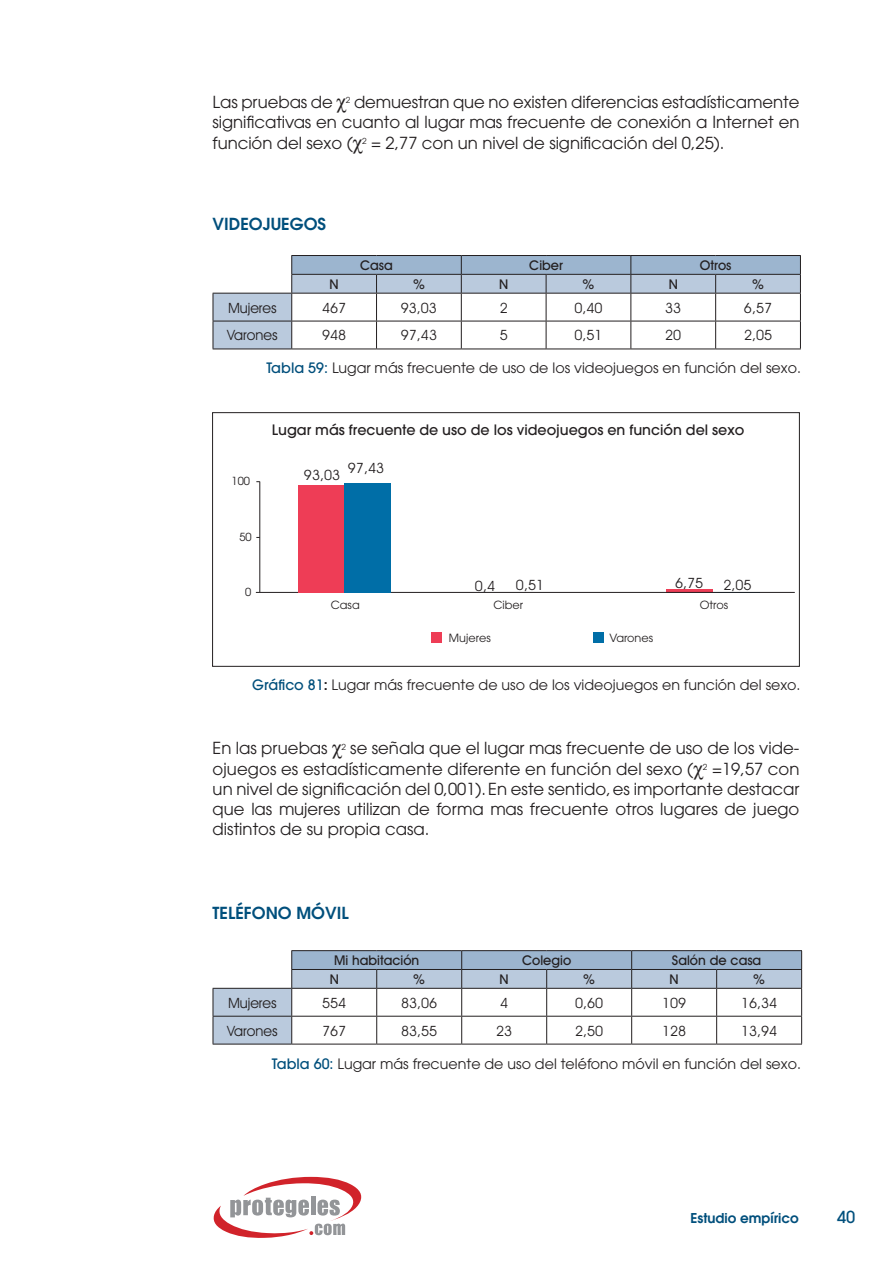
<style>
.page{position:relative;width:893px;height:1263px;background:#fff}
.page>*{position:absolute;margin:0;border:0;box-sizing:border-box;transform-origin:0 0}
.t1{font:16.5px/20.2px "Avant Garde";letter-spacing:-.005em;color:#231f20;text-align:justify}
.t2{font:600 16.5px "Avant Garde";color:#004f7c}
.t3{font:500 16.5px "Avant Garde";color:#004f7c}
.t4{font:14.25px "Avant Garde";color:#231f20}
.t5{font:14.25px "Avant Garde IT Cby BT";color:#231f20}
.t6{font:500 14.25px "Avant Garde";color:#231f20}
.t7{font:500 13.5px "Avant Garde IT Cby BT";color:#231f20}
.t8{font:600 13.5px "Avant Garde";color:#004f7c}
.t9{font:11.25px "Avant Garde";color:#231f20}
.t10{font:11.1px "Avant Garde";color:#231f20}
.s1{font-family:"Times New Roman";font-size:21px}
.s2{font-weight:500;color:#004f7c}
.s3{font-weight:600}
</style>
<div class="page">
<svg style="left:213px;top:1177px;width:149px;height:61px"></svg>
<hr style="left:666px;top:589px;width:47px;height:3px;background:#ee3d56">
<div style="left:212px;top:412px;width:588px;height:255px;border:1px solid #231f20"></div>
<hr style="left:259px;top:481px;width:1px;height:111px;background:#231f20">
<hr style="left:256px;top:592px;width:539px;height:1px;background:#231f20">
<div style="left:298px;top:485px;width:46px;height:107px;background:#ee3d56"></div>
<div style="left:344px;top:483px;width:47px;height:109px;background:#006ea7"></div>
<div style="left:432px;top:632px;width:10px;height:11px;background:#ee3d56"></div>
<div style="left:593px;top:632px;width:11px;height:11px;background:#006ea7"></div>
<hr style="left:213px;top:349px;width:79px;height:1px;background:#231f20">
<hr style="left:292px;top:349px;width:85px;height:1px;background:#231f20">
<hr style="left:377px;top:349px;width:84px;height:1px;background:#231f20">
<hr style="left:461px;top:349px;width:85px;height:1px;background:#231f20">
<hr style="left:546px;top:349px;width:85px;height:1px;background:#231f20">
<hr style="left:631px;top:349px;width:85px;height:1px;background:#231f20">
<hr style="left:716px;top:349px;width:85px;height:1px;background:#231f20">
<svg style="left:213px;top:255px;width:588px;height:94px"></svg>
<hr style="left:292px;top:293px;width:85px;height:1px;background:#231f20">
<hr style="left:377px;top:293px;width:84px;height:1px;background:#231f20">
<hr style="left:461px;top:293px;width:85px;height:1px;background:#231f20">
<hr style="left:546px;top:293px;width:85px;height:1px;background:#231f20">
<hr style="left:631px;top:293px;width:85px;height:1px;background:#231f20">
<hr style="left:716px;top:293px;width:85px;height:1px;background:#231f20">
<hr style="left:213px;top:1044px;width:79px;height:1px;background:#231f20">
<hr style="left:292px;top:1044px;width:85px;height:1px;background:#231f20">
<hr style="left:377px;top:1044px;width:85px;height:1px;background:#231f20">
<hr style="left:462px;top:1044px;width:85px;height:1px;background:#231f20">
<hr style="left:547px;top:1044px;width:85px;height:1px;background:#231f20">
<hr style="left:632px;top:1044px;width:85px;height:1px;background:#231f20">
<hr style="left:717px;top:1044px;width:85px;height:1px;background:#231f20">
<hr style="left:291px;top:950px;width:86px;height:1px;background:#231f20">
<hr style="left:377px;top:950px;width:85px;height:1px;background:#231f20">
<hr style="left:462px;top:950px;width:85px;height:1px;background:#231f20">
<hr style="left:547px;top:950px;width:85px;height:1px;background:#231f20">
<hr style="left:632px;top:950px;width:85px;height:1px;background:#231f20">
<hr style="left:717px;top:950px;width:85px;height:1px;background:#231f20">
<svg style="left:213px;top:951px;width:589px;height:93px"></svg>
<hr style="left:292px;top:988px;width:85px;height:1px;background:#231f20">
<hr style="left:377px;top:988px;width:85px;height:1px;background:#231f20">
<hr style="left:462px;top:988px;width:85px;height:1px;background:#231f20">
<hr style="left:547px;top:988px;width:85px;height:1px;background:#231f20">
<hr style="left:632px;top:988px;width:85px;height:1px;background:#231f20">
<hr style="left:717px;top:988px;width:85px;height:1px;background:#231f20">
<p class="t1" style="left:213px;top:92px;width:588px">Las pruebas de <span class="s1">χ</span><sup>2</sup> demuestran que no existen diferencias estadísticamente significativas en cuanto al lugar mas frecuente de conexión a Internet en función del sexo (<span class="s1">χ</span><sup>2</sup> = 2,77 con un nivel de significación del 0,25).</p>
<p class="t2" style="left:213px;top:213px;width:22px">VIDEO</p>
<p class="t2" style="left:263px;top:213px;width:20px">JUEGOS</p>
<p class="t7" style="left:360px;top:257px;width:34px">Casa</p>
<p class="t7" style="left:529px;top:257px;width:35px">Ciber</p>
<p class="t7" style="left:700px;top:257px;width:33px">Otros</p>
<p class="t7" style="left:330px;top:276px;width:11px">N</p>
<p class="t7" style="left:413px;top:276px;width:13px">%</p>
<p class="t7" style="left:499px;top:276px;width:11px">N</p>
<p class="t7" style="left:583px;top:276px;width:13px">%</p>
<p class="t7" style="left:669px;top:276px;width:11px">N</p>
<p class="t7" style="left:752px;top:276px;width:13px">%</p>
<p class="t5" style="left:228px;top:299px;width:50px">Mujeres</p>
<p class="t5" style="left:322px;top:299px;width:26px">467</p>
<p class="t5" style="left:401px;top:299px;width:38px">93,03</p>
<p class="t5" style="left:500px;top:299px;width:10px">2</p>
<p class="t5" style="left:574px;top:299px;width:30px">0,40</p>
<p class="t5" style="left:665px;top:299px;width:18px">33</p>
<p class="t5" style="left:744px;top:299px;width:30px">6,57</p>
<p class="t5" style="left:227px;top:327px;width:52px">Varones</p>
<p class="t5" style="left:322px;top:327px;width:26px">948</p>
<p class="t5" style="left:401px;top:327px;width:38px">97,43</p>
<p class="t5" style="left:500px;top:327px;width:10px">5</p>
<p class="t5" style="left:574px;top:327px;width:30px">0,51</p>
<p class="t5" style="left:665px;top:327px;width:18px">20</p>
<p class="t5" style="left:744px;top:327px;width:30px">2,05</p>
<p class="t4" style="left:266px;top:360px;width:536px"><span class="s2">Tabla 59:</span> Lugar más frecuente de uso de los videojuegos en función del sexo.</p>
<p class="t10" style="left:232px;top:474px;width:20px">100</p>
<p class="t10" style="left:239px;top:530px;width:14px">50</p>
<p class="t10" style="left:245px;top:585px;width:8px">0</p>
<p class="t6" style="left:272px;top:421px;width:474px">Lugar más frecuente de uso de los videojuegos en función del sexo</p>
<p class="t5" style="left:304px;top:466px;width:38px">93,03</p>
<p class="t5" style="left:348px;top:459px;width:38px">97,43</p>
<p class="t5" style="left:475px;top:578px;width:22px">0,4</p>
<p class="t5" style="left:675px;top:574px;width:30px">6,75</p>
<p class="t5" style="left:516px;top:576px;width:30px">0,51</p>
<p class="t5" style="left:723px;top:576px;width:30px">2,05</p>
<p class="t9" style="left:331px;top:598px;width:30px">Casa</p>
<p class="t9" style="left:493px;top:598px;width:31px">Ciber</p>
<p class="t9" style="left:700px;top:598px;width:30px">Otros</p>
<p class="t9" style="left:449px;top:631px;width:43px">Mujeres</p>
<p class="t9" style="left:610px;top:631px;width:45px">Varones</p>
<p class="t4" style="left:252px;top:676px;width:550px"><span class="s2">Gráfico 81</span><span class="s3">:</span> Lugar más frecuente de uso de los videojuegos en función del sexo.</p>
<p class="t1" style="left:213px;top:738px;width:588px">En las pruebas <span class="s1">χ</span><sup>2</sup> se señala que el lugar mas frecuente de uso de los vide&shy;ojuegos es estadísticamente diferente en función del sexo (<span class="s1">χ</span><sup>2</sup> =19,57 con un nivel de significación del 0,001). En este sentido, es importante destacar que las mujeres utilizan de forma mas frecuente otros lugares de juego distintos de su propia casa.</p>
<p class="t2" style="left:213px;top:902px;width:44px">TELÉFONO</p>
<p class="t2" style="left:296px;top:902px;width:12px">MÓVIL</p>
<p class="t7" style="left:334px;top:952px;width:87px">Mi habitación</p>
<p class="t7" style="left:522px;top:952px;width:51px">Colegio</p>
<p class="t7" style="left:672px;top:952px;width:91px">Salón de casa</p>
<p class="t7" style="left:330px;top:971px;width:11px">N</p>
<p class="t7" style="left:413px;top:971px;width:13px">%</p>
<p class="t7" style="left:500px;top:971px;width:11px">N</p>
<p class="t7" style="left:583px;top:971px;width:13px">%</p>
<p class="t7" style="left:670px;top:971px;width:11px">N</p>
<p class="t7" style="left:753px;top:971px;width:13px">%</p>
<p class="t5" style="left:228px;top:994px;width:50px">Mujeres</p>
<p class="t5" style="left:322px;top:994px;width:26px">554</p>
<p class="t5" style="left:401px;top:994px;width:38px">83,06</p>
<p class="t5" style="left:500px;top:994px;width:10px">4</p>
<p class="t5" style="left:575px;top:994px;width:30px">0,60</p>
<p class="t5" style="left:662px;top:994px;width:26px">109</p>
<p class="t5" style="left:741px;top:994px;width:38px">16,34</p>
<p class="t5" style="left:227px;top:1022px;width:52px">Varones</p>
<p class="t5" style="left:322px;top:1022px;width:26px">767</p>
<p class="t5" style="left:401px;top:1022px;width:38px">83,55</p>
<p class="t5" style="left:496px;top:1022px;width:18px">23</p>
<p class="t5" style="left:575px;top:1022px;width:30px">2,50</p>
<p class="t5" style="left:662px;top:1022px;width:26px">128</p>
<p class="t5" style="left:741px;top:1022px;width:38px">13,94</p>
<p class="t4" style="left:272px;top:1055px;width:530px"><span class="s2">Tabla 60:</span> Lugar más frecuente de uso del teléfono móvil en función del sexo.</p>
<p class="t8" style="left:690px;top:1209px;width:110px">ESTUDIO EMPÍRICO</p>
<p class="t3" style="left:837px;top:1207px;width:20px">40</p>
</div>
